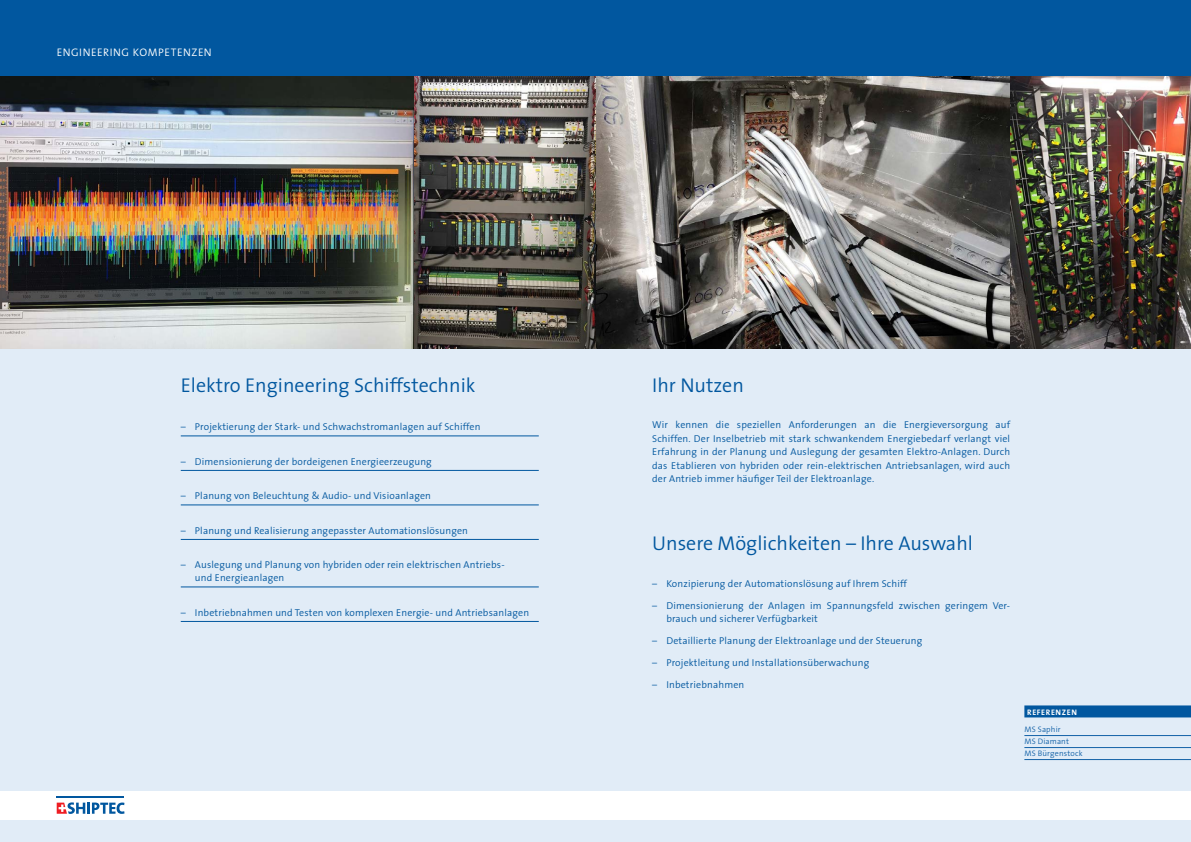
<style>
.page{position:relative;width:1191px;height:842px;background:#fff}
.page>*{position:absolute;margin:0;border:0;box-sizing:border-box;transform-origin:0 0}
.Titel{font:300 20px "The Sans";color:#01579f}
.Überschrift{font:300 11px "The Sans";letter-spacing:.05em;color:#fff}
.Lauftext{font:300 10px/13.5px "The Sans";letter-spacing:.015em;color:#01579f;text-align:justify}
.Lauftext_Aufzählung{font:300 10px/13px "The Sans";letter-spacing:.015em;color:#01579f}
.Kasten_Lauftext{font:300 8px "The Sans";letter-spacing:.02em;color:#1261a7}
.Kasten_Überschrift{font:700 8px "The Sans";letter-spacing:.075em;color:#fff}
</style>
<div class="page">
<div style="left:0;top:0;width:1191px;height:77px;background:#01579f"></div>
<div style="left:0;top:349px;width:1191px;height:493px;background:#e1ecf7"></div>
<div style="left:0;top:791px;width:1191px;height:28px;background:#fff"></div>
<svg style="left:57px;top:802px;width:68px;height:12px"></svg>
<hr style="left:57px;top:796px;width:67px;height:2px;background:#01579f">
<hr style="left:181px;top:436px;width:358px;height:1px;background:#01579f">
<hr style="left:181px;top:470px;width:358px;height:1px;background:#01579f">
<hr style="left:181px;top:505px;width:358px;height:1px;background:#01579f">
<hr style="left:181px;top:539px;width:358px;height:1px;background:#01579f">
<hr style="left:181px;top:587px;width:358px;height:1px;background:#01579f">
<hr style="left:181px;top:621px;width:358px;height:1px;background:#01579f">
<div style="left:1024px;top:705px;width:167px;height:12px;background:#01579f"></div>
<hr style="left:1024px;top:735px;width:167px;height:1px;background:#1261a7">
<hr style="left:1024px;top:747px;width:167px;height:1px;background:#1261a7">
<hr style="left:1024px;top:759px;width:167px;height:1px;background:#1261a7">
<img style="left:0;top:77px;width:1191px;height:272px">
<p class="Überschrift" style="left:57px;top:43px;width:157px">ENGINEERING KOMPETENZEN</p>
<p class="Titel" style="left:181px;top:368px;width:296px">Elektro Engineering Schiffstechnik</p>
<p class="Lauftext_Aufzählung" style="left:181px;top:420px;width:301px">– Projektierung der Stark- und Schwachstromanlagen auf Schiffen</p>
<p class="Lauftext_Aufzählung" style="left:181px;top:454px;width:252px">– Dimensionierung der bordeigenen Energieerzeugung</p>
<p class="Lauftext_Aufzählung" style="left:181px;top:489px;width:252px">– Planung von Beleuchtung &amp; Audio- und Visioanlagen</p>
<p class="Lauftext_Aufzählung" style="left:181px;top:523px;width:289px">– Planung und Realisierung angepasster Automationslösungen</p>
<p class="Lauftext_Aufzählung" style="left:195px;top:558px;width:311px;text-indent:-14px">– Auslegung und Planung von hybriden oder rein elektrischen Antriebs&shy;und Energieanlagen</p>
<p class="Lauftext_Aufzählung" style="left:181px;top:605px;width:350px">– Inbetriebnahmen und Testen von komplexen Energie- und Antriebsanlagen</p>
<p class="Titel" style="left:652px;top:368px;width:93px">Ihr Nutzen</p>
<p class="Lauftext" style="left:652px;top:418px;width:359px">Wir kennen die speziellen Anforderungen an die Energieversorgung auf Schiffen. Der Inselbetrieb mit stark schwankendem Energiebedarf verlangt viel Erfahrung in der Planung und Auslegung der gesamten Elektro-Anlagen. Durch das Etablieren von hybriden oder rein-elektrischen Antriebsanlagen, wird auch der Antrieb immer häufiger Teil der Elektroanlage.</p>
<p class="Titel" style="left:652px;top:527px;width:322px">Unsere Möglichkeiten – Ihre Auswahl</p>
<p class="Lauftext" style="left:652px;top:576px;width:256px">– Konzipierung der Automationslösung auf Ihrem Schiff</p>
<p class="Lauftext" style="left:666px;top:598px;width:345px;text-indent:-14px">– Dimensionierung der Anlagen im Spannungsfeld zwischen geringem Ver&shy;brauch und sicherer Verfügbarkeit</p>
<p class="Lauftext" style="left:652px;top:634px;width:271px">– Detaillierte Planung der Elektroanlage und der Steuerung</p>
<p class="Lauftext" style="left:652px;top:656px;width:218px">– Projektleitung und Installationsüberwachung</p>
<p class="Lauftext" style="left:652px;top:678px;width:94px">– Inbetriebnahmen</p>
<p class="Kasten_Überschrift" style="left:1027px;top:705px;width:51px">REFERENZEN</p>
<p class="Kasten_Lauftext" style="left:1024px;top:723px;width:38px">MS Saphir</p>
<p class="Kasten_Lauftext" style="left:1024px;top:735px;width:46px">MS Diamant</p>
<p class="Kasten_Lauftext" style="left:1024px;top:747px;width:60px">MS Bürgenstock</p>
</div>
